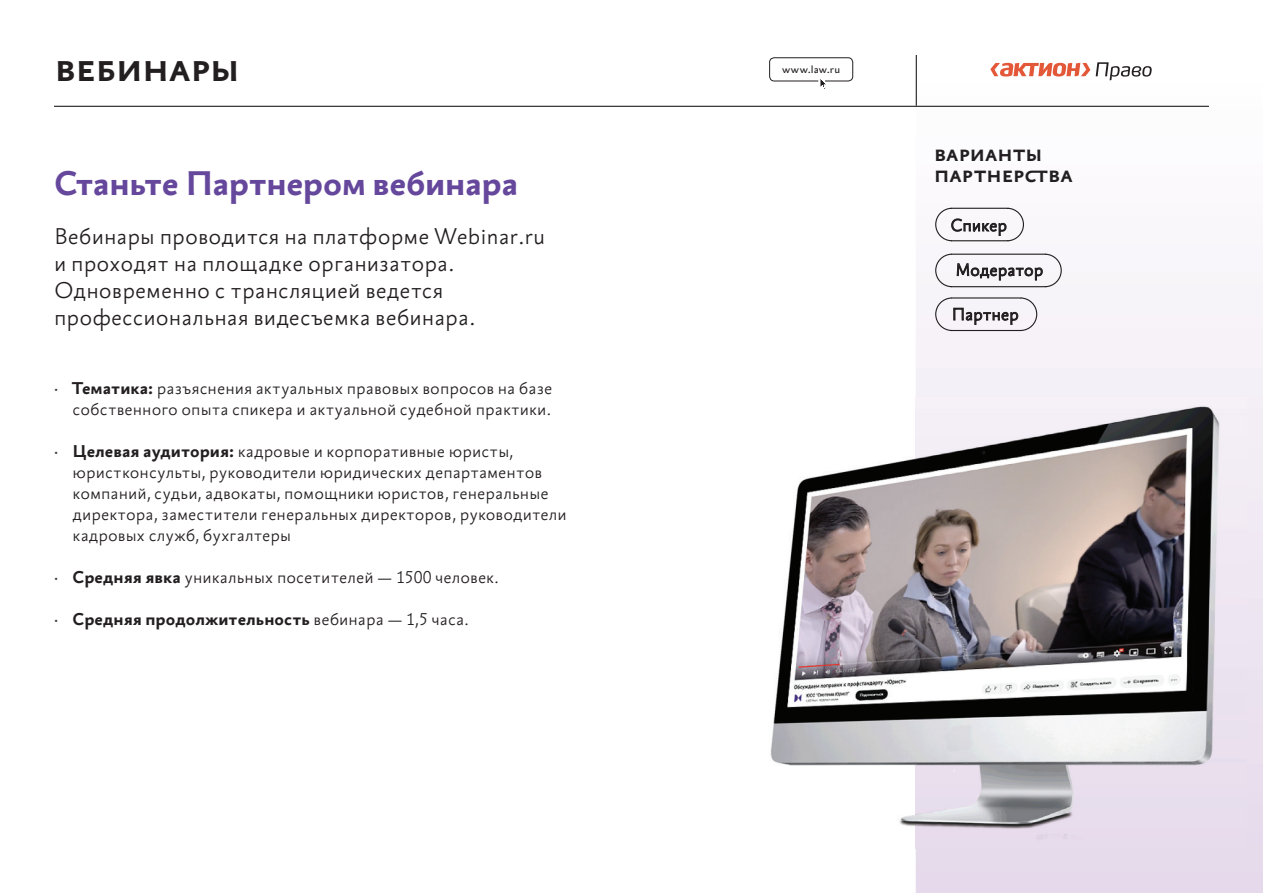
<style>
.page{position:relative;width:1263px;height:893px;background:#fff}
.page>*{position:absolute;margin:0;border:0;box-sizing:border-box;transform-origin:0 0}
.t1{font:700 36.75px "Bureausans Display";letter-spacing:-.035em;color:#231f20}
.t2{font:700 36px "Bureausans";letter-spacing:-.01em;color:#65479c}
.t3{font:300 24px/27px "Bureausans";color:#231f20}
.t4{font:700 21px/21px "Bureausans Display";letter-spacing:-.03em;color:#231f20}
.t5{font:300 18px/21px "Bureausans";color:#231f20;text-align:right}
.t6{font:700 18px "Bureausans";color:#231f20}
.t7{font:11.25px "Bureausans";letter-spacing:.025em;color:#231f20}
.s1{font-weight:700}
.s2{font-weight:300}
</style>
<div class="page">
<svg style="left:916px;top:62px;width:347px;height:831px"></svg>
<svg style="left:951px;top:217px;width:56px;height:19px"></svg>
<svg style="left:956px;top:263px;width:87px;height:18px"></svg>
<svg style="left:953px;top:307px;width:65px;height:18px"></svg>
<img style="left:770px;top:398px;width:476px;height:450px">
<svg style="left:990px;top:63px;width:100px;height:14px"></svg>
<svg style="left:1096px;top:62px;width:56px;height:18px"></svg>
<div style="left:769px;top:57px;width:84px;height:24px;border:1px solid #231f20;border-radius:5px"></div>
<svg style="left:819px;top:79px;width:8px;height:10px"></svg>
<hr style="left:54px;top:106px;width:1155px;height:1px;background:#231f20">
<hr style="left:916px;top:55px;width:1px;height:51px;background:#231f20">
<div style="left:935px;top:208px;width:89px;height:33px;border:1px solid #231f20;border-radius:16px"></div>
<div style="left:935px;top:254px;width:127px;height:33px;border:1px solid #231f20;border-radius:16px"></div>
<div style="left:935px;top:297px;width:102px;height:34px;border:1px solid #231f20;border-radius:16px"></div>
<h1 class="t1" style="left:54px;top:44px;width:188px">вебинары</h1>
<p class="t7" style="left:782px;top:62px;width:59px">www.law.ru</p>
<h2 class="t2" style="left:54px;top:161px;width:466px">Станьте Партнером вебинара</h2>
<h3 class="t3" style="left:54px;top:223px;width:493px">Вебинары проводится на платформе Webinar.ru и проходят на площадке организатора.<br>Одновременно с трансляцией ведется профессиональная видесъемка вебинара.</h3>
<p class="t5" style="left:54px;top:378px;width:500px">· <span class="s1">Тематика:</span> разъяснения актуальных правовых вопросов на базе собственного опыта спикера и актуальной судебной практики.</p>
<p class="t5" style="left:73px;top:441px;width:496px;text-align:left;text-indent:-19px">· <span class="s1">Целевая аудитория:</span> кадровые и корпоративные юристы, юристконсульты, руководители юридических департаментов компаний, судьи, адвокаты, помощники юристов, генеральные директора, заместители генеральных директоров, руководители кадровых служб, бухгалтеры</p>
<p class="t5" style="left:54px;top:567px;width:446px">· <span class="s1">Средняя явка</span> уникальных посетителей — 1500 человек.</p>
<p class="t6" style="left:54px;top:608px;width:416px"><span class="s2">·</span> Средняя продолжительность <span class="s2">вебинара — 1,5 часа.</span></p>
<p class="t4" style="left:934px;top:144px;width:141px">варианты партнерства</p>
<p class="t5" style="left:950px;top:215px;width:58px">Спикер</p>
<p class="t5" style="left:955px;top:260px;width:89px">Модератор</p>
<p class="t5" style="left:952px;top:304px;width:69px">Партнер</p>
</div>
